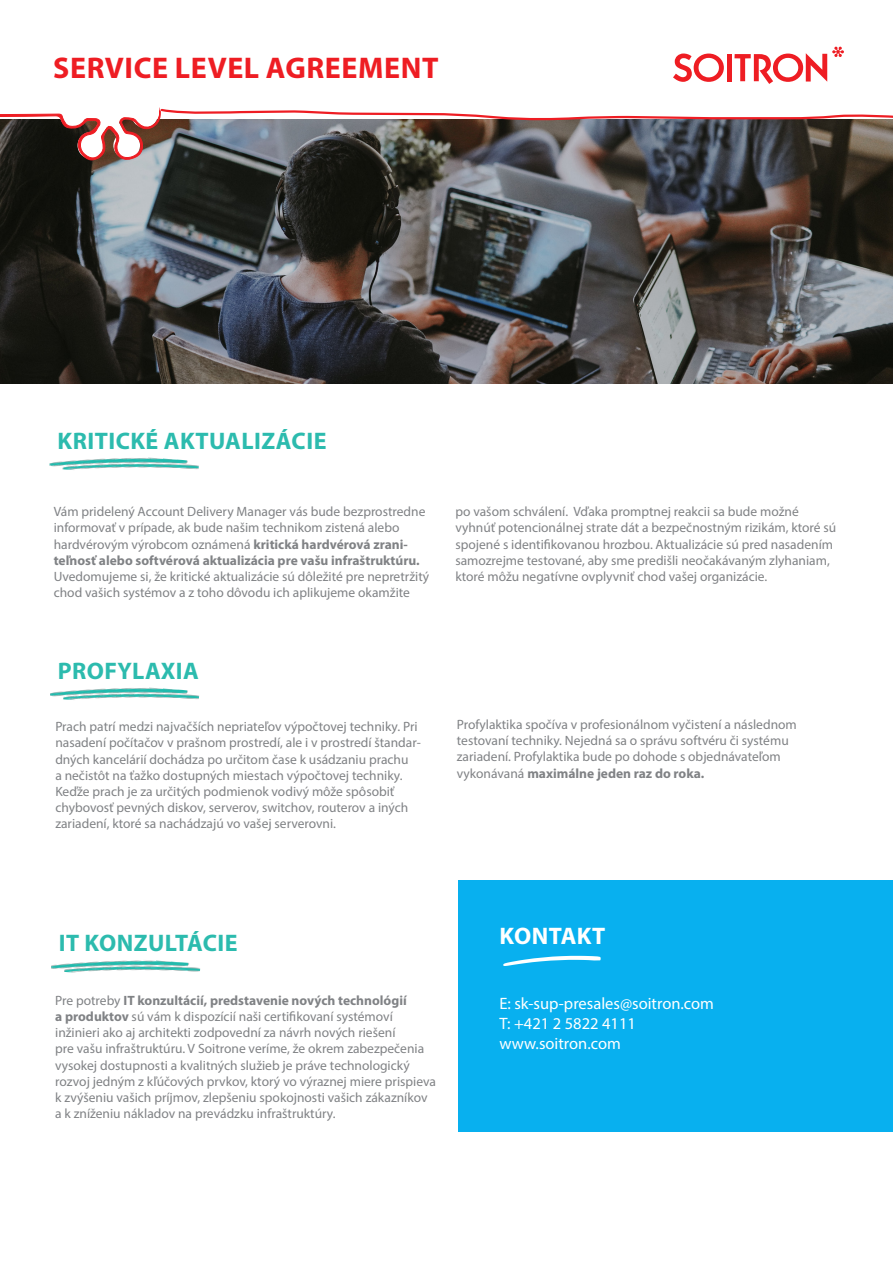
<style>
.page{position:relative;width:893px;height:1263px;background:#fff}
.page>*{position:absolute;margin:0;border:0;box-sizing:border-box;transform-origin:0 0}
.t1{font:700 30px "Myriad Pro";letter-spacing:.02em;color:#ee1d23}
.t2{font:700 24px "Myriad Pro";letter-spacing:.02em;color:#2cbbae}
.t3{font:700 24px "Myriad Pro";letter-spacing:.02em;color:#fff}
.t4{font:16.5px "Myriad Pro";color:#fff}
.t5{font:13.5px/16.2px "Myriad Pro";color:#808285}
.s1{font-weight:700}
</style>
<div class="page">
<img style="left:0;top:162px;width:893px;height:221px">
<div style="left:458px;top:880px;width:435px;height:252px;background:#08b0ef"></div>
<img style="left:49px;top:457px;width:150px;height:13px">
<img style="left:51px;top:960px;width:149px;height:13px">
<img style="left:50px;top:687px;width:149px;height:13px">
<svg style="left:0;top:47px;width:893px;height:115px"></svg>
<svg style="left:503px;top:956px;width:98px;height:10px"></svg>
<p class="t1" style="left:53px;top:48px;width:387px">SERVICE LEVEL AGREEMENT</p>
<p class="t2" style="left:57px;top:425px;width:270px">KRITICKÉ AKTUALIZÁCIE</p>
<p class="t5" style="left:54px;top:503px;width:377px">Vám pridelený Account Delivery Manager vás bude bezprostredne informovať v prípade, ak bude našim technikom zistená alebo hardvérovým výrobcom oznámená <span class="s1">kritická hardvérová zrani&shy;teľnosť alebo softvérová aktualizácia pre vašu infraštruktúru.<br></span>Uvedomujeme si, že kritické aktualizácie sú dôležité pre nepretržitý chod vašich systémov a z toho dôvodu ich aplikujeme okamžite</p>
<p class="t2" style="left:58px;top:655px;width:143px">PROFYLAXIA</p>
<p class="t5" style="left:55px;top:718px;width:367px">Prach patrí medzi najvačších nepriateľov výpočtovej techniky. Pri nasadení počítačov v prašnom prostredí, ale i v prostredí štandar&shy;dných kancelárií dochádza po určitom čase k usádzaniu prachu<br>a nečistôt na ťažko dostupných miestach výpočtovej techniky.<br>Keďže prach je za určitých podmienok vodivý môže spôsobiť chybovosť pevných diskov, serverov, switchov, routerov a iných zariadení, ktoré sa nachádzajú vo vašej serverovni.</p>
<p class="t5" style="left:455px;top:503px;width:382px">po vašom schválení. Vďaka promptnej reakcii sa bude možné vyhnúť potencionálnej strate dát a bezpečnostným rizikám, ktoré sú spojené s identifikovanou hrozbou. Aktualizácie sú pred nasadením samozrejme testované, aby sme predišli neočakávaným zlyhaniam, ktoré môžu negatívne ovplyvniť chod vašej organizácie.</p>
<p class="t5" style="left:457px;top:716px;width:341px">Profylaktika spočíva v profesionálnom vyčistení a následnom testovaní techniky. Nejedná sa o správu softvéru či systému zariadení. Profylaktika bude po dohode s objednávateľom vykonávaná <span class="s1">maximálne jeden raz do roka.</span></p>
<p class="t2" style="left:59px;top:927px;width:180px">IT KONZULTÁCIE</p>
<p class="t5" style="left:55px;top:992px;width:382px">Pre potreby <span class="s1">IT konzultácií, predstavenie nových technológií<br>a produktov</span> sú vám k dispozícií naši certifikovaní systémoví inžinieri ako aj architekti zodpovední za návrh nových riešení<br>pre vašu infraštruktúru. V Soitrone veríme, že okrem zabezpečenia vysokej dostupnosti a kvalitných služieb je práve technologický rozvoj jedným z kľúčových prvkov, ktorý vo výraznej miere prispieva k zvýšeniu vašich príjmov, zlepšeniu spokojnosti vašich zákazníkov a k zníženiu nákladov na prevádzku infraštruktúry.</p>
<p class="t3" style="left:500px;top:920px;width:107px">KONTAKT</p>
<p class="t4" style="left:499px;top:993px;width:216px">E: sk-sup-presales@soitron.com</p>
<p class="t4" style="left:499px;top:1013px;width:138px">T: +421 2 5822 4111</p>
<p class="t4" style="left:499px;top:1033px;width:123px">www.soitron.com</p>
</div>
